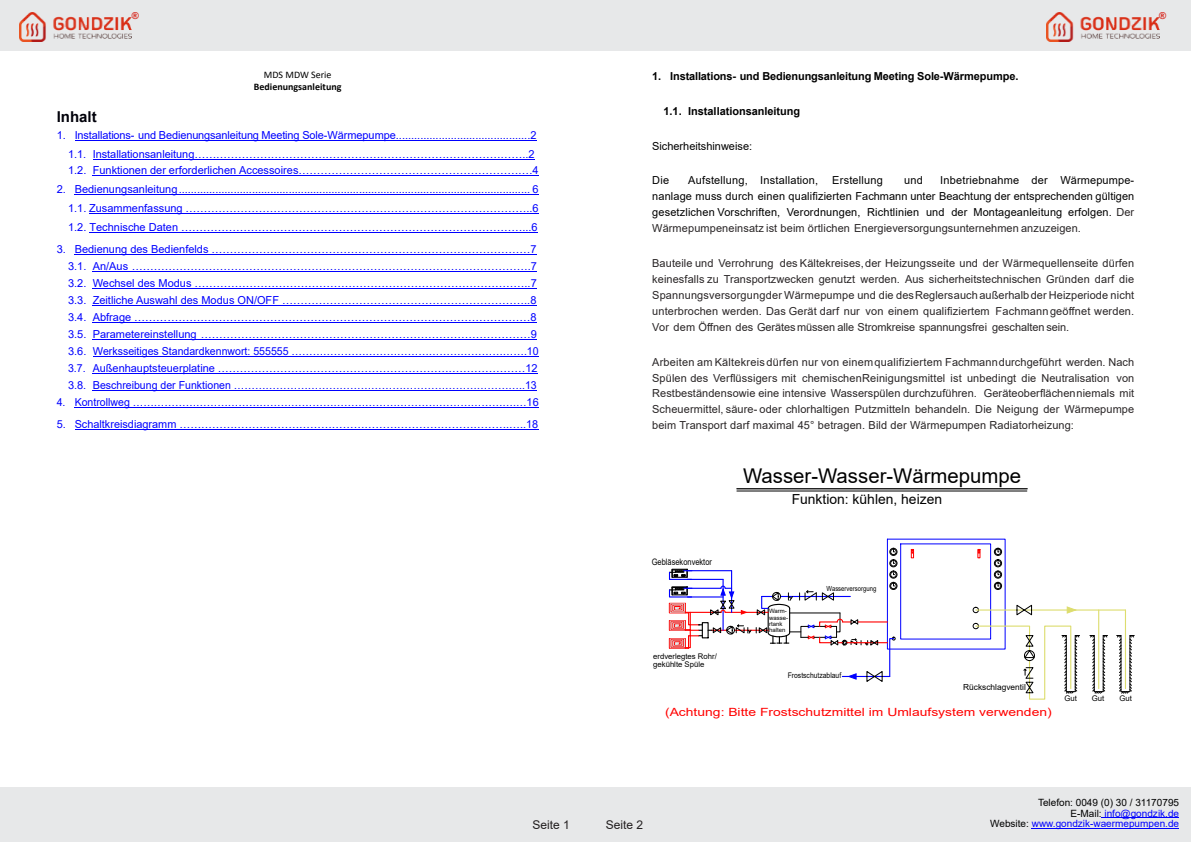
<style>
.page{position:relative;width:1191px;height:842px;background:#fff}
.page>*{position:absolute;margin:0;border:0;box-sizing:border-box;transform-origin:0 0}
.t1{font:20.3px "Arial";color:#000}
.t2{font:700 15px "Arial";color:#00000a}
.t3{font:13.8px "Arial";color:#000}
.t4{font:12px "Arial";color:#231f20}
.t5{font:11.3px "Arial";color:#f00;scale:1.23 1}
.t6{font:11px/16px "Arial";color:#292526;text-align:justify}
.t7{font:11px/17px "Arial";color:#00f;text-align:justify}
.t8{font:11px/16px "Arial";letter-spacing:.005em;color:#000;text-align:justify}
.t9{font:11px/17px "Arial";color:#00f;text-align:justify;scale:.96 1}
.t10{font:700 11px "Arial";letter-spacing:-.01em;color:#000}
.t11{font:10.9px "Arial";color:#00f}
.t12{font:10px/10.3px "Arial";color:#000;text-align:right}
.t13{font:10px "Arial";color:#00f}
.t14{font:700 10px "Calibri";color:#000}
.t15{font:10px "Calibri";color:#000}
.t16{font:900 9.6px "Arial";color:#d82f26}
.t17{font:8.9px "Arial";color:#000;scale:.84 1}
.t18{font:8.3px "Arial";color:#000}
.t19{font:7.7px/8px "Arial";color:#000}
.t20{font:7.7px "Arial";color:#000;scale:.88 1}
.t21{font:7px "Arial";color:#000;scale:.85 1}
.t22{font:6px/6.2px "Arial";color:#000}
.s1{font-size:11px}
.s2{font-size:10.9px}
.s3{color:#292526}
.s4{color:#00f}
.s5{color:#000}
</style>
<div class="page">
<div style="left:0;top:0;width:1191px;height:51px;background:#e7e8e9"></div>
<div style="left:0;top:787px;width:1191px;height:55px;background:#e7e8e9"></div>
<hr style="left:1101px;top:817px;width:78px;height:1px;background:#00f">
<hr style="left:1031px;top:828px;width:148px;height:1px;background:#00f">
<img style="left:20px;top:12px;width:112px;height:30px">
<img style="left:1047px;top:12px;width:112px;height:30px">
<hr style="left:75px;top:140px;width:461px;height:1px;background:#00f">
<hr style="left:93px;top:159px;width:441px;height:1px;background:#00f">
<hr style="left:93px;top:175px;width:446px;height:1px;background:#00f">
<hr style="left:75px;top:194px;width:464px;height:1px;background:#00f">
<hr style="left:89px;top:213px;width:450px;height:1px;background:#00f">
<hr style="left:89px;top:232px;width:442px;height:1px;background:#00f">
<hr style="left:75px;top:254px;width:462px;height:1px;background:#00f">
<hr style="left:93px;top:271px;width:35px;height:1px;background:#00f">
<hr style="left:129px;top:271px;width:408px;height:1px;background:#00f">
<hr style="left:93px;top:288px;width:444px;height:1px;background:#00f">
<hr style="left:93px;top:305px;width:186px;height:1px;background:#00f">
<hr style="left:279px;top:305px;width:251px;height:1px;background:#00f">
<hr style="left:100px;top:322px;width:436px;height:1px;background:#00f">
<hr style="left:93px;top:339px;width:444px;height:1px;background:#00f">
<hr style="left:93px;top:356px;width:446px;height:1px;background:#00f">
<hr style="left:100px;top:373px;width:438px;height:1px;background:#00f">
<hr style="left:100px;top:390px;width:437px;height:1px;background:#00f">
<hr style="left:75px;top:407px;width:464px;height:1px;background:#00f">
<hr style="left:75px;top:429px;width:463px;height:1px;background:#00f">
<div style="left:889px;top:559px;width:8px;height:8px;border:1px solid #000;border-radius:50%"></div>
<div style="left:900px;top:543px;width:91px;height:96px;border:1px solid #00f"></div>
<div style="left:889px;top:548px;width:8px;height:8px;border:1px solid #000;border-radius:50%"></div>
<div style="left:889px;top:570px;width:8px;height:9px;border:1px solid #000;border-radius:50%"></div>
<div style="left:889px;top:582px;width:8px;height:8px;border:1px solid #000;border-radius:50%"></div>
<div style="left:994px;top:549px;width:7px;height:6px;border:1px solid #000;border-radius:50%"></div>
<div style="left:994px;top:548px;width:8px;height:8px;border:1px solid #000;border-radius:50%"></div>
<div style="left:994px;top:560px;width:7px;height:6px;border:1px solid #000;border-radius:50%"></div>
<div style="left:994px;top:559px;width:8px;height:8px;border:1px solid #000;border-radius:50%"></div>
<div style="left:994px;top:583px;width:7px;height:6px;border:1px solid #000;border-radius:50%"></div>
<div style="left:994px;top:570px;width:8px;height:9px;border:1px solid #000;border-radius:50%"></div>
<div style="left:994px;top:571px;width:7px;height:7px;border:1px solid #000;border-radius:50%"></div>
<div style="left:994px;top:582px;width:8px;height:8px;border:1px solid #000;border-radius:50%"></div>
<svg style="left:910px;top:549px;width:4px;height:9px"></svg>
<svg style="left:977px;top:549px;width:3px;height:9px"></svg>
<hr style="left:737px;top:488px;width:290px;height:1px;background:#000">
<hr style="left:737px;top:490px;width:290px;height:1px;background:#000">
<div style="left:972px;top:607px;width:7px;height:6px;border:1px solid #000;border-radius:50%"></div>
<hr style="left:975px;top:609px;width:150px;height:2px;background:#dddd6e">
<div style="left:972px;top:623px;width:7px;height:6px;border:1px solid #000;border-radius:50%"></div>
<svg style="left:1016px;top:604px;width:16px;height:12px"></svg>
<hr style="left:1124px;top:610px;width:2px;height:79px;background:#dddd6e">
<hr style="left:1098px;top:610px;width:1px;height:79px;background:#dddd6e">
<svg style="left:974px;top:625px;width:106px;height:75px"></svg>
<svg style="left:1089px;top:634px;width:19px;height:60px"></svg>
<svg style="left:1116px;top:634px;width:19px;height:60px"></svg>
<svg style="left:1067px;top:607px;width:9px;height:6px"></svg>
<svg style="left:668px;top:549px;width:228px;height:133px"></svg>
<p class="t16" style="left:132px;top:12px;width:9px">®</p>
<p class="t16" style="left:1158px;top:12px;width:9px">®</p>
<p class="t15" style="left:264px;top:70px;width:69px">MDS MDW Serie</p>
<p class="t14" style="left:254px;top:82px;width:89px">Bedienungsanleitung</p>
<h2 class="t2" style="left:57px;top:111px;width:41px">Inhalt</h2>
<p class="t7" style="left:57px;top:127px;width:481px;line-height:19px;text-align:right">1. Installations- und Bedienungsanleitung Meeting Sole-Wärmepumpe............................................2<br>1.1. Installationsanleitung………………………………………………………………………………..2</p>
<p class="t7" style="left:68px;top:163px;width:472px">1.2. Funktionen der erforderlichen Accessoires…………………………………………………….…4</p>
<p class="t7" style="left:68px;top:181px;width:472px;line-height:19px;text-indent:-11px">2. Bedienungsanleitung................................................................................................................... 6<br>1.1. Zusammenfassung …………………………………………………………………………………..6<br>1.2. Technische Daten …………………………………………………………………………………...6</p>
<p class="t7" style="left:68px;top:242px;width:470px;text-indent:-11px">3. Bedienung des Bedienfelds ……………………………………………………………………………7<br>3.1. An/Aus ……………………………………………………………………………………………….7<br>3.2. Wechsel des Modus ………………………………………………………………………………..7<br>3.3. Zeitliche Auswahl des Modus ON/OFF …………………………………………………………..8<br>3.4. Abfrage ………………………………………………………………………………………………8</p>
<p class="t11" style="left:68px;top:330px;width:470px"><span class="s1">3.5. P</span>arametereinstellung ………………………………………………………………………………<span class="s1">9</span></p>
<p class="t9" style="left:68px;top:344px;width:492px"><span class="s2">3.6. W</span>erksseitiges Standardkennwort: 555555 ………………………………………………………….10<br>3.7. Außenhauptsteuerplatine …………………………………………………………………………12<br>3.8. Beschreibung der Funktionen ………………………………………………………………………..13</p>
<p class="t9" style="left:57px;top:394px;width:503px">4. Kontrollweg ……………………………………………………………………………………………….…16</p>
<p class="t7" style="left:57px;top:416px;width:483px">5. Schaltkreisdiagramm ……………………………………………………………………………….…..18</p>
<p class="t10" style="left:652px;top:72px;width:368px">1. Installations- und Bedienungsanleitung Meeting Sole-Wärmepumpe.</p>
<p class="t10" style="left:663px;top:107px;width:138px">1.1. Installationsanleitung</p>
<p class="t8" style="left:652px;top:139px;width:101px">Sicherheitshinweise:</p>
<p class="t8" style="left:652px;top:174px;width:18px">Die</p>
<p class="t8" style="left:688px;top:174px;width:132px">Aufstellung, Installation,</p>
<p class="t8" style="left:832px;top:174px;width:52px">Erstellung</p>
<p class="t8" style="left:904px;top:174px;width:20px">und</p>
<p class="t8" style="left:652px;top:174px;width:483px;text-indent:288px">Inbetriebnahme der Wärmepumpe&shy;nanlage muss durch einen qualifizierten Fachmann unter Beachtung der entsprechenden gültigen gesetzlichen Vorschriften, Verordnungen, Richtlinien und der Montageanleitung erfolgen. <span class="s3">Der Wärmepumpeneinsatz ist beim örtlichen Energieversorgungsunternehmen anzuzeigen.</span></p>
<p class="t6" style="left:652px;top:256px;width:483px">Bauteile und Verrohrung des Kältekreises,der Heizungsseite und der Wärmequellenseite dürfen keinesfalls zu Transportzwecken genutzt werden. Aus sicherheitstechnischen Gründen darf die Spannungsversorgungder Wärmepumpe und die desReglersauch außerhalbder Heizperiode nicht unterbrochen werden. Das Gerät darf nur von einem qualifiziertem Fachmanngeöffnet werden.<br>Vor dem Öffnen des Gerätesmüssen alle Stromkreise spannungsfrei geschalten sein.</p>
<p class="t6" style="left:652px;top:355px;width:483px">Arbeiten am Kältekreis dürfen nur von einemqualifiziertem Fachmanndurchgeführt werden. Nach Spülen des Verflüssigers mit chemischenReinigungsmittel ist unbedingt die Neutralisation von Restbeständensowie eine intensive Wasserspülen durchzuführen. Geräteoberflächenniemals mit Scheuermittel, säure- oder chlorhaltigen Putzmitteln behandeln. Die Neigung der Wärmepumpe beim Transport darf maximal 45° betragen. Bild der Wärmepumpen Radiatorheizung:</p>
<h1 class="t1" style="left:743px;top:468px;width:279px">Wasser-Wasser-Wärmepumpe</h1>
<p class="t3" style="left:791px;top:494px;width:152px">Funktion: kühlen, heizen</p>
<p class="t17" style="left:652px;top:559px;width:73px">Gebläsekonvektor</p>
<p class="t21" style="left:826px;top:586px;width:60px">Wasserversorgung</p>
<p class="t22" style="left:769px;top:609px;width:21px">Warm&shy;wasse&shy;rtank halten</p>
<p class="t19" style="left:653px;top:653px;width:65px">erdverlegtes Rohr/ gekühlte Spüle</p>
<p class="t20" style="left:787px;top:673px;width:62px">Frostschutzablauf</p>
<p class="t18" style="left:963px;top:684px;width:64px">Rückschlagventil</p>
<p class="t19" style="left:1064px;top:695px;width:14px">Gut</p>
<p class="t19" style="left:1119px;top:695px;width:14px">Gut</p>
<p class="t19" style="left:1091px;top:695px;width:14px">Gut</p>
<p class="t5" style="left:665px;top:708px;width:316px">(Achtung: Bitte Frostschutzmittel im Umlaufsystem verwenden)</p>
<p class="t4" style="left:532px;top:820px;width:39px">Seite 1</p>
<p class="t12" style="left:1038px;top:798px;width:143px">Telefon: 0049 (0) 30 / 31170795<br>E-Mail: <span class="s4">info@gondzik.de</span></p>
<p class="t4" style="left:605px;top:820px;width:39px">Seite 2</p>
<p class="t13" style="left:990px;top:819px;width:190px"><span class="s5">Website:</span> www.gondzik-waermepumpen.de</p>
</div>
